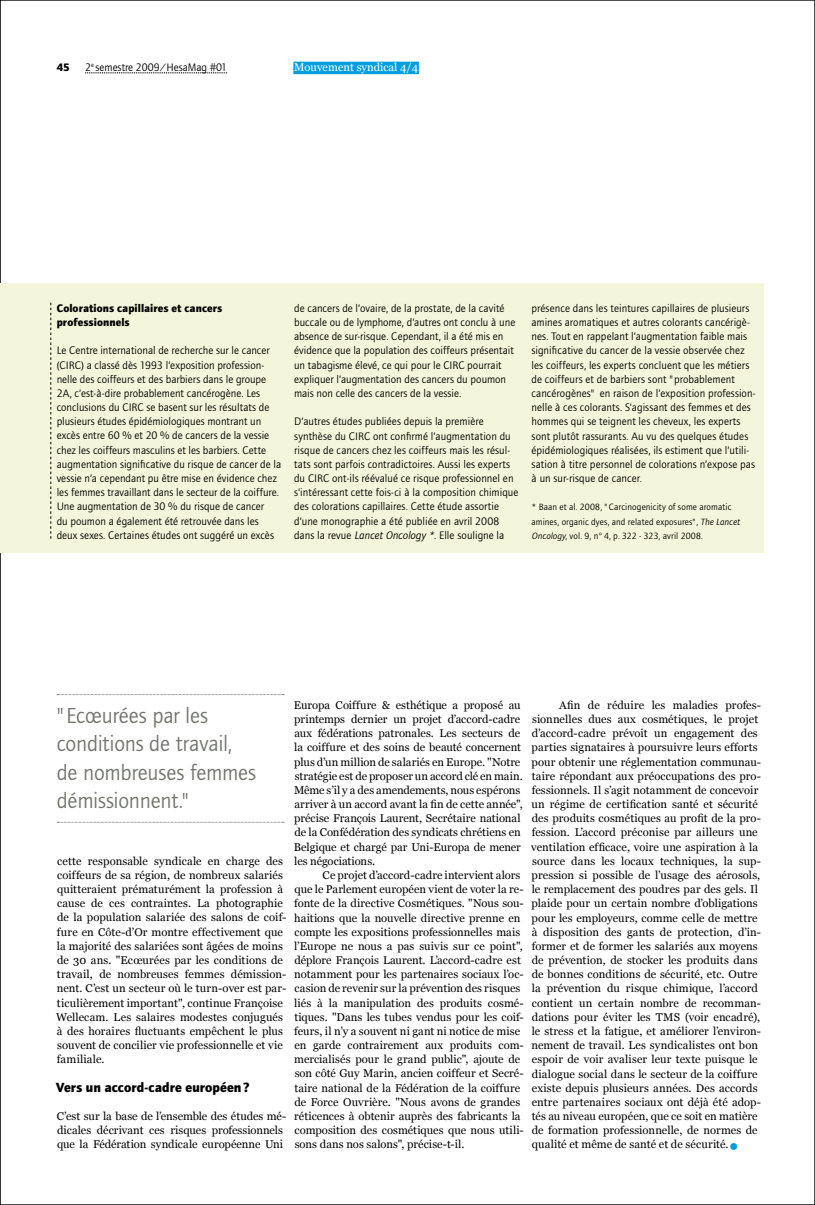
<style>
.page{position:relative;width:815px;height:1205px;background:#fff}
.page>*{position:absolute;margin:0;border:0;box-sizing:border-box;transform-origin:0 0}
.t1{font:700 25px "Foundry Journal";color:#009ee0}
.t2{font:22.5px/28.4px "Foundry Journal";letter-spacing:-.01em;color:#73766e}
.t3{font:700 13.75px "Foundry Journal";color:#000}
.t4{font:11.25px/14.1px "Georgia";letter-spacing:.005em;color:#000}
.t5{font:11.25px/14.1px "Foundry Journal";letter-spacing:.005em;color:#000}
.t6{font:700 11.25px/14.1px "Foundry Journal";letter-spacing:.005em;color:#000}
.t7{font:11.25px "Georgia";color:#fff}
.t8{font:9.38px/14.1px "Foundry Journal";letter-spacing:.01em;color:#000}
.t9{font:6.5px "Foundry Journal";color:#000}
.s1{font-style:italic}
</style>
<div class="page">
<div style="left:0;top:283px;width:764px;height:270px;background:#f3f6da"></div>
<svg style="left:50px;top:303px;width:1px;height:236px"></svg>
<svg style="left:57px;top:822px;width:227px;height:1px"></svg>
<svg style="left:57px;top:694px;width:227px;height:1px"></svg>
<div style="left:293px;top:62px;width:126px;height:12px;background:#009ee0"></div>
<svg style="left:85px;top:73px;width:142px;height:1px"></svg>
<p class="t6" style="left:57px;top:60px;width:15px">45</p>
<p class="t5" style="left:85px;top:60px;width:144px">2 semestre 2009/HesaMag #01</p>
<p class="t7" style="left:294px;top:61px;width:126px">Mouvement syndical 4/4</p>
<p class="t9" style="left:91px;top:61px;width:4px">e</p>
<p class="t6" style="left:57px;top:301px;width:167px">Colorations capillaires et cancers professionnels</p>
<p class="t5" style="left:57px;top:344px;width:226px">Le Centre international de recherche sur le cancer (CIRC) a classé dès 1993 l’exposition profession&shy;nelle des coiffeurs et des barbiers dans le groupe 2A, c’est-à-dire probablement cancérogène. Les conclusions du CIRC se basent sur les résultats de plusieurs études épidémiologiques montrant un excès entre 60 % et 20 % de cancers de la vessie chez les coiffeurs masculins et les barbiers. Cette augmentation significative du risque de cancer de la vessie n’a cependant pu être mise en évidence chez les femmes travaillant dans le secteur de la coiffure.<br>Une augmentation de 30 % du risque de cancer<br>du poumon a également été retrouvée dans les deux sexes. Certaines études ont suggéré un excès</p>
<p class="t5" style="left:294px;top:301px;width:223px">de cancers de l’ovaire, de la prostate, de la cavité buccale ou de lymphome, d’autres ont conclu à une absence de sur-risque. Cependant, il a été mis en évidence que la population des coiffeurs présentait un tabagisme élevé, ce qui pour le CIRC pourrait expliquer l’augmentation des cancers du poumon mais non celle des cancers de la vessie.</p>
<p class="t5" style="left:294px;top:415px;width:226px">D’autres études publiées depuis la première synthèse du CIRC ont confirmé l’augmentation du risque de cancers chez les coiffeurs mais les résul&shy;tats sont parfois contradictoires. Aussi les experts du CIRC ont-ils réévalué ce risque professionnel en s’intéressant cette fois-ci à la composition chimique des colorations capillaires. Cette étude assortie d’une monographie a été publiée en avril 2008 dans la revue <span class="s1">Lancet Oncology *</span>. Elle souligne la</p>
<p class="t5" style="left:531px;top:301px;width:226px">présence dans les teintures capillaires de plusieurs amines aromatiques et autres colorants cancérigè&shy;nes. Tout en rappelant l’augmentation faible mais significative du cancer de la vessie observée chez les coiffeurs, les experts concluent que les métiers de coiffeurs et de barbiers sont "probablement cancérogènes" en raison de l’exposition profession&shy;nelle à ces colorants. S’agissant des femmes et des hommes qui se teignent les cheveux, les experts sont plutôt rassurants. Au vu des quelques études épidémiologiques réalisées, ils estiment que l’utili&shy;sation à titre personnel de colorations n’expose pas à un sur-risque de cancer.</p>
<p class="t8" style="left:531px;top:500px;width:210px">* Baan et al. 2008, "Carcinogenicity of some aromatic amines, organic dyes, and related exposures", <span class="s1">The Lancet<br>Oncology</span>, vol. 9, n° 4, p. 322 - 323, avril 2008.</p>
<h2 class="t2" style="left:57px;top:702px;width:201px">"Ecœurées par les conditions de travail, de nombreuses femmes démissionnent."</h2>
<p class="t4" style="left:56px;top:854px;width:232px">cette responsable syndicale en charge des coiffeurs de sa région, de nombreux salariés quitteraient prématurément la profession à cause de ces contraintes. La photographie de la population salariée des salons de coif&shy;fure en Côte-d’Or montre effectivement que la majorité des salariées sont âgées de moins de 30 ans. "Ecœurées par les conditions de travail, de nombreuses femmes démission&shy;nent. C’est un secteur où le turn-over est par&shy;ticulièrement important", continue Françoise Wellecam. Les salaires modestes conjugués à des horaires fluctuants empêchent le plus souvent de concilier vie professionnelle et vie familiale.</p>
<p class="t3" style="left:56px;top:1079px;width:195px">Vers un accord-cadre européen?</p>
<p class="t4" style="left:57px;top:1109px;width:231px">C’est sur la base de l’ensemble des études mé&shy;dicales décrivant ces risques professionnels que la Fédération syndicale européenne Uni</p>
<p class="t4" style="left:531px;top:698px;width:231px;text-indent:28px">Afin de réduire les maladies profes&shy;sionnelles dues aux cosmétiques, le projet d’accord-cadre prévoit un engagement des parties signataires à poursuivre leurs efforts pour obtenir une réglementation communau&shy;taire répondant aux préoccupations des pro&shy;fessionnels. Il s’agit notamment de concevoir un régime de certification santé et sécurité des produits cosmétiques au profit de la pro&shy;fession. L’accord préconise par ailleurs une ventilation efficace, voire une aspiration à la source dans les locaux techniques, la sup&shy;pression si possible de l’usage des aérosols, le remplacement des poudres par des gels. Il plaide pour un certain nombre d’obligations pour les employeurs, comme celle de mettre à disposition des gants de protection, d’in&shy;former et de former les salariés aux moyens de prévention, de stocker les produits dans de bonnes conditions de sécurité, etc. Outre la prévention du risque chimique, l’accord contient un certain nombre de recomman&shy;dations pour éviter les TMS (voir encadré), le stress et la fatigue, et améliorer l’environ&shy;nement de travail. Les syndicalistes ont bon espoir de voir avaliser leur texte puisque le dialogue social dans le secteur de la coiffure existe depuis plusieurs années. Des accords entre partenaires sociaux ont déjà été adop&shy;tés au niveau européen, que ce soit en matière de formation professionnelle, de normes de qualité et même de santé et de sécurité.</p>
<p class="t4" style="left:294px;top:698px;width:231px">Europa Coiffure &amp; esthétique a proposé au printemps dernier un projet d’accord-cadre aux fédérations patronales. Les secteurs de la coiffure et des soins de beauté concernent plus d’un million de salariés en Europe. "Notre stratégie est de proposer un accord clé en main.<br>Même s’il y a des amendements, nous espérons arriver à un accord avant la fin de cette année", précise François Laurent, Secrétaire national de la Confédération des syndicats chrétiens en Belgique et chargé par Uni-Europa de mener les négociations.</p>
<p class="t4" style="left:294px;top:868px;width:231px;text-indent:28px">Ce projet d’accord-cadre intervient alors que le Parlement européen vient de voter la re&shy;fonte de la directive Cosmétiques. "Nous sou&shy;haitions que la nouvelle directive prenne en compte les expositions professionnelles mais l’Europe ne nous a pas suivis sur ce point", déplore François Laurent. L’accord-cadre est notamment pour les partenaires sociaux l’oc&shy;casion de revenir sur la prévention des risques liés à la manipulation des produits cosmé&shy;tiques. "Dans les tubes vendus pour les coif&shy;feurs, il n’y a souvent ni gant ni notice de mise en garde contrairement aux produits com&shy;mercialisés pour le grand public", ajoute de son côté Guy Marin, ancien coiffeur et Secré&shy;taire national de la Fédération de la coiffure de Force Ouvrière. "Nous avons de grandes réticences à obtenir auprès des fabricants la composition des cosmétiques que nous utili&shy;sons dans nos salons", précise-t-il.</p>
<h1 class="t1" style="left:725px;top:1131px;width:18px">•</h1>
</div>
